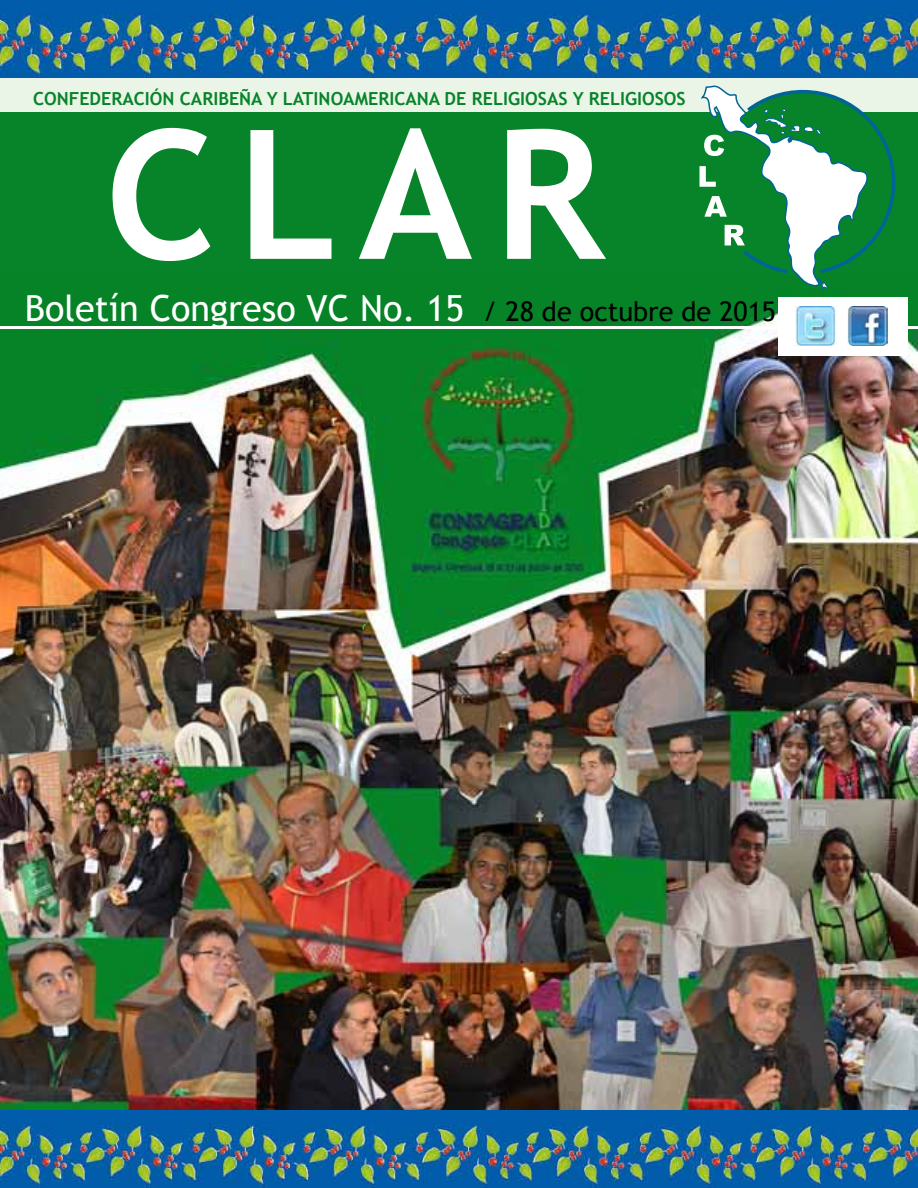
<style>
.page{position:relative;width:918px;height:1188px;background:#eaf5e8}
.page>*{position:absolute;margin:0;border:0;box-sizing:border-box;transform-origin:0 0}
.t1{font:700 180px "Trebuchet MS";color:#fff}
.t2{font:36px "Trebuchet MS";color:#fff}
.t3{font:700 18px "Trebuchet MS";color:#078429}
.s1{font-size:27px;color:#000}
</style>
<div class="page">
<img style="left:0;top:273px;width:918px;height:915px">
<svg style="left:362px;top:624px;width:4px;height:6px"></svg>
<img style="left:0;top:0;width:918px;height:77px">
<div style="left:0;top:112px;width:918px;height:161px;background:#078429"></div>
<hr style="left:0;top:326px;width:918px;height:3px;background:#fff">
<div style="left:778px;top:297px;width:129px;height:58px;background:#fff"></div>
<img style="left:848px;top:307px;width:39px;height:38px">
<img style="left:795px;top:307px;width:42px;height:38px">
<svg style="left:698px;top:85px;width:199px;height:204px"></svg>
<p class="t3" style="left:33px;top:87px;width:654px">CONFEDERACIÓN CARIBEÑA Y LATINOAMERICANA DE RELIGIOSAS Y RELIGIOSOS</p>
<h1 class="t1" style="left:106px;top:82px;width:500px">CLAR</h1>
<h2 class="t2" style="left:25px;top:287px;width:753px">Boletín Congreso VC No. 15 <span class="s1">/ 28 de octubre de 2015</span></h2>
</div>
